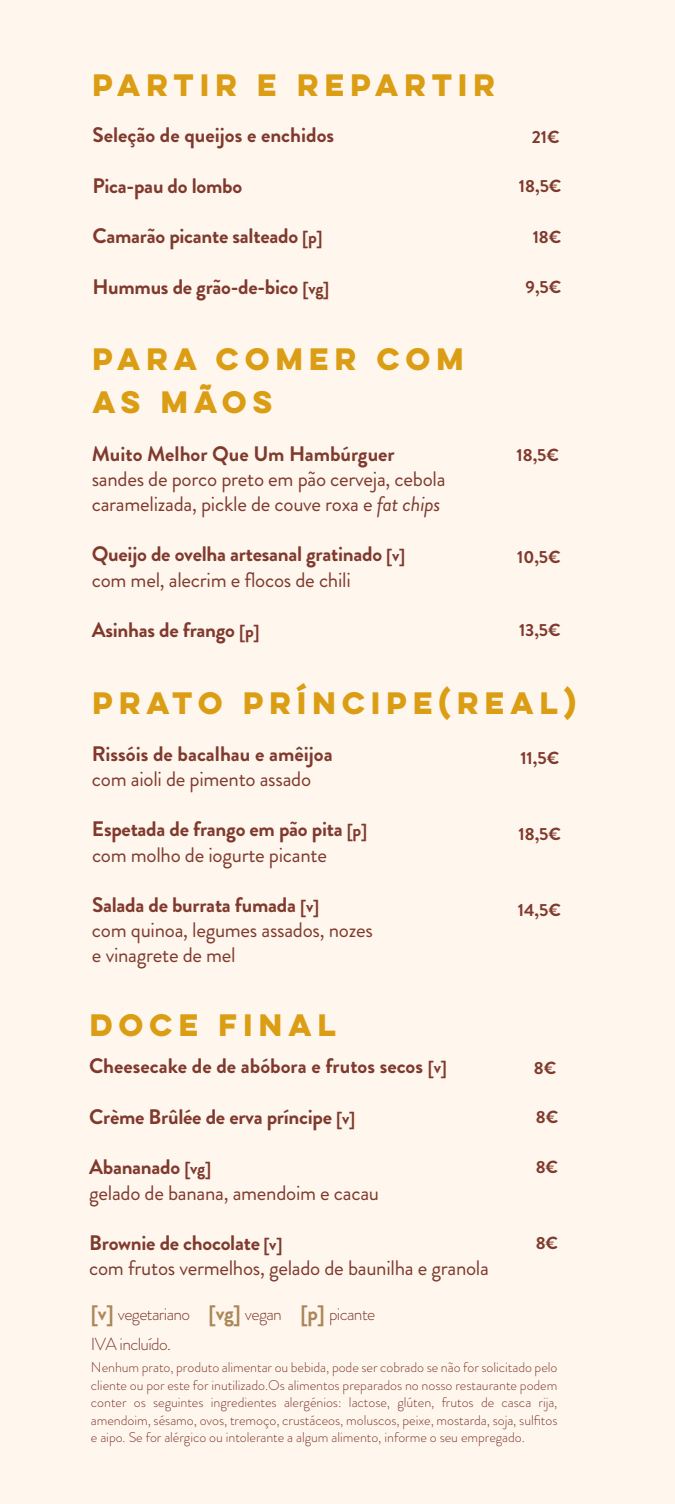
<style>
.page{position:relative;width:675px;height:1504px;background:#fff}
.page>*{position:absolute;margin:0;border:0;box-sizing:border-box;transform-origin:0 0}
.t1{font:700 27.82px/43.2px "Lulo Clean One";color:#db9d14}
.t2{font:700 21px/25.2px "Brandon Grotesque";letter-spacing:-.015em;color:#7f3a2d}
.t3{font:21px/25.2px "Brandon Grotesque";letter-spacing:-.015em;color:#7f3a2d}
.t4{font:700 17.5px "Brandon Grotesque";color:#7f3a2d}
.t5{font:300 17.5px "Brandon Grotesque";letter-spacing:-.035em;color:#7f3a2d}
.t6{font:300 14px/17.5px "Brandon Grotesque";letter-spacing:-.005em;color:#7f3a2d;text-align:justify}
.s1{font-size:17.5px}
.s2{font-style:italic}
.s3{font-weight:400}
.s4{font-weight:700}
.s5{font-weight:700;font-size:17.5px}
.s6{font-weight:700;font-size:21px;color:#ab8758}
</style>
<div class="page">
<div style="left:0;top:0;width:675px;height:1503px;background:#fff6ee"></div>
<h1 class="t1" style="left:92px;top:62px;width:410px">PARTIR E REPARTIR</h1>
<h2 class="t2" style="left:92px;top:123px;width:243px">Seleção de queijos e enchidos</h2>
<h2 class="t2" style="left:92px;top:173px;width:151px">Pica-pau do lombo</h2>
<h2 class="t2" style="left:92px;top:224px;width:232px">Camarão picante salteado <span class="s1">[p]</span></h2>
<h2 class="t2" style="left:92px;top:274px;width:238px">Hummus de grão-de-bico <span class="s1">[vg]</span></h2>
<h1 class="t1" style="left:92px;top:336px;width:379px">PARA COMER COM<br>AS MÃOs</h1>
<h2 class="t2" style="left:92px;top:441px;width:304px">Muito Melhor Que Um Hambúrguer</h2>
<h2 class="t3" style="left:92px;top:466px;width:355px">sandes de porco preto em pão cerveja, cebola caramelizada, pickle de couve roxa e <span class="s2">fat chips</span></h2>
<h2 class="t2" style="left:92px;top:542px;width:315px">Queijo de ovelha artesanal gratinado <span class="s1">[v] </span><span class="s3">com mel, alecrim e flocos de chili</span></h2>
<h2 class="t2" style="left:92px;top:617px;width:169px">Asinhas de frango <span class="s1">[p]</span></h2>
<p class="t4" style="left:532px;top:124px;width:29px">21€</p>
<p class="t4" style="left:519px;top:174px;width:44px">18,5€</p>
<p class="t4" style="left:532px;top:225px;width:30px">18€</p>
<p class="t4" style="left:525px;top:275px;width:37px">9,5€</p>
<p class="t4" style="left:516px;top:442px;width:44px">18,5€</p>
<p class="t4" style="left:517px;top:544px;width:45px">10,5€</p>
<p class="t4" style="left:519px;top:617px;width:43px">13,5€</p>
<h1 class="t1" style="left:93px;top:680px;width:491px">PRATO PRÍNCIPE(REAL)</h1>
<h2 class="t2" style="left:92px;top:741px;width:242px">Rissóis de bacalhau e amêijoa</h2>
<h2 class="t3" style="left:92px;top:766px;width:221px">com aioli de pimento assado</h2>
<h2 class="t2" style="left:92px;top:816px;width:277px">Espetada de frango em pão pita <span class="s1">[p] </span><span class="s3">com molho de iogurte picante</span></h2>
<h2 class="t3" style="left:92px;top:892px;width:282px"><span class="s4">Salada de burrata fumada</span> <span class="s5">[v]<br></span>com quinoa, legumes assados, nozes e vinagrete de mel</h2>
<p class="t4" style="left:520px;top:746px;width:40px">11,5€</p>
<p class="t4" style="left:518px;top:821px;width:44px">18,5€</p>
<p class="t4" style="left:518px;top:897px;width:45px">14,5€</p>
<h1 class="t1" style="left:90px;top:1001px;width:254px">DOCE FINAL</h1>
<h2 class="t2" style="left:89px;top:1053px;width:359px">Cheesecake de de abóbora e frutos secos <span class="s1">[v]</span></h2>
<h2 class="t2" style="left:89px;top:1104px;width:268px">Crème Brûlée de erva príncipe <span class="s1">[v]</span></h2>
<h2 class="t3" style="left:89px;top:1154px;width:291px"><span class="s4">Abananado</span> <span class="s5">[vg]<br></span>gelado de banana, amendoim e cacau</h2>
<h2 class="t3" style="left:89px;top:1230px;width:401px"><span class="s4">Brownie de chocolate</span> <span class="s5">[v]<br></span>com frutos vermelhos, gelado de baunilha e granola</h2>
<p class="t5" style="left:91px;top:1301px;width:286px"><span class="s6">[v]</span> vegetariano <span class="s6">[vg]</span> vegan <span class="s6">[p]</span> picante</p>
<p class="t4" style="left:534px;top:1055px;width:24px">8€</p>
<p class="t4" style="left:535px;top:1104px;width:24px">8€</p>
<p class="t4" style="left:535px;top:1154px;width:24px">8€</p>
<p class="t4" style="left:535px;top:1230px;width:24px">8€</p>
<p class="t5" style="left:91px;top:1331px;width:82px">IVA incluído.</p>
<p class="t6" style="left:91px;top:1358px;width:468px">Nenhum prato, produto alimentar ou bebida, pode ser cobrado se não for solicitado pelo cliente ou por este for inutilizado.Os alimentos preparados no nosso restaurante podem conter os seguintes ingredientes alergénios: lactose, glúten, frutos de casca rija, amendoim, sésamo, ovos, tremoço, crustáceos, moluscos, peixe, mostarda, soja, sulfitos e aipo. Se for alérgico ou intolerante a algum alimento, informe o seu empregado.</p>
</div>
